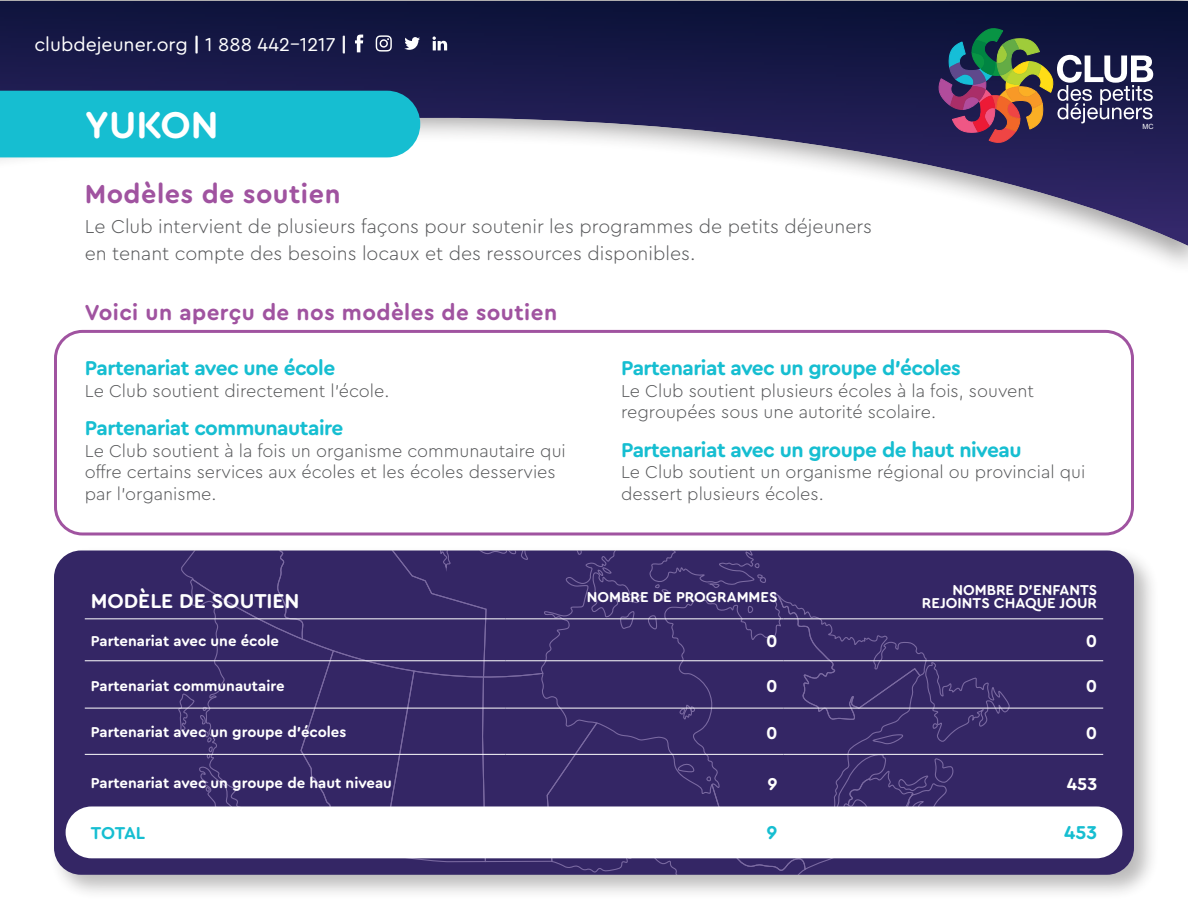
<style>
.page{position:relative;width:1188px;height:918px;background:#fff}
.page>*{position:absolute;margin:0;border:0;box-sizing:border-box;transform-origin:0 0}
.t1{font:700 39px "Cera Round Pro";color:#fff}
.t2{font:700 27px "Cera Round Pro";letter-spacing:.02em;color:#a053a0}
.t3{font:700 22.5px "Cera Round Pro";letter-spacing:.02em;color:#a053a0}
.t4{font:700 21px "Cera Round Pro";letter-spacing:-.025em;color:#16bed1}
.t5{font:700 21px "Cera Round Pro";color:#fff}
.t6{font:300 19.5px/27px "Cera Round Pro";color:#57585a}
.t7{font:19.5px "Cera Round Pro";color:#fff}
.t8{font:700 19.5px "Cera Round Pro";color:#16bed1}
.t9{font:300 18px/21.6px "Cera Round Pro";color:#57585a}
.t10{font:700 18px "Cera Round Pro";color:#fff}
.t11{font:700 18px "Cera Round Pro";letter-spacing:-.015em;color:#16bed1}
.t12{font:700 15px/13.5px "Cera Round Pro";color:#fff;text-align:right}
.t13{font:7.2px "Arial";color:#fff}
.s1{font-weight:700}
</style>
<div class="page">
<img style="left:0;top:1px;width:1188px;height:245px">
<svg style="left:939px;top:28px;width:214px;height:115px"></svg>
<div style="left:49px;top:546px;width:1111px;height:355px;background:#221f1f;opacity:.3"></div>
<div style="left:54px;top:550px;width:1080px;height:325px;background:#342665;border-radius:27px"></div>
<svg style="left:177px;top:551px;width:832px;height:324px"></svg>
<div style="left:66px;top:806px;width:1056px;height:52px;background:#fff;border-radius:26px"></div>
<hr style="left:85px;top:618px;width:420px;height:1px;background:#fff">
<hr style="left:505px;top:618px;width:279px;height:1px;background:#fff">
<hr style="left:784px;top:618px;width:319px;height:1px;background:#fff">
<hr style="left:85px;top:660px;width:420px;height:1px;background:#fff">
<hr style="left:505px;top:660px;width:279px;height:1px;background:#fff">
<hr style="left:784px;top:660px;width:319px;height:1px;background:#fff">
<hr style="left:85px;top:708px;width:420px;height:1px;background:#fff">
<hr style="left:505px;top:708px;width:279px;height:1px;background:#fff">
<hr style="left:784px;top:708px;width:319px;height:1px;background:#fff">
<hr style="left:85px;top:754px;width:420px;height:1px;background:#fff">
<hr style="left:505px;top:754px;width:279px;height:1px;background:#fff">
<hr style="left:784px;top:754px;width:319px;height:1px;background:#fff">
<svg style="left:404px;top:37px;width:16px;height:13px"></svg>
<svg style="left:355px;top:35px;width:8px;height:17px"></svg>
<svg style="left:376px;top:35px;width:16px;height:17px"></svg>
<svg style="left:433px;top:36px;width:14px;height:14px"></svg>
<div style="left:0;top:91px;width:420px;height:66px;background:#16bed1"></div>
<div style="left:54px;top:330px;width:1080px;height:205px;border:3px solid #a053a0;border-radius:27px"></div>
<p class="t7" style="left:35px;top:37px;width:314px">clubdejeuner.org <span class="s1">|</span> 1 888 442-1217 <span class="s1">|</span></p>
<h1 class="t1" style="left:85px;top:101px;width:135px">YUKON</h1>
<h2 class="t2" style="left:85px;top:178px;width:257px">Modèles de soutien</h2>
<p class="t6" style="left:85px;top:214px;width:789px">Le Club intervient de plusieurs façons pour soutenir les programmes de petits déjeuners en tenant compte des besoins locaux et des ressources disponibles.</p>
<p class="t3" style="left:85px;top:299px;width:474px">Voici un aperçu de nos modèles de soutien</p>
<p class="t4" style="left:85px;top:355px;width:252px">Partenariat avec une école</p>
<p class="t9" style="left:85px;top:380px;width:306px">Le Club soutient directement l’école.</p>
<p class="t4" style="left:85px;top:415px;width:260px">Partenariat communautaire</p>
<p class="t9" style="left:85px;top:441px;width:483px">Le Club soutient à la fois un organisme communautaire qui offre certains services aux écoles et les écoles desservies par l’organisme.</p>
<p class="t4" style="left:621px;top:355px;width:341px">Partenariat avec un groupe d’écoles</p>
<p class="t9" style="left:621px;top:380px;width:415px">Le Club soutient plusieurs écoles à la fois, souvent regroupées sous une autorité scolaire.</p>
<p class="t4" style="left:621px;top:437px;width:402px">Partenariat avec un groupe de haut niveau</p>
<p class="t9" style="left:621px;top:462px;width:466px">Le Club soutient un organisme régional ou provincial qui dessert plusieurs écoles.</p>
<p class="t5" style="left:91px;top:589px;width:210px">MODÈLE DE SOUTIEN</p>
<p class="t12" style="left:587px;top:589px;width:192px">NOMBRE DE PROGRAMMES</p>
<p class="t12" style="left:922px;top:583px;width:177px">NOMBRE D’ENFANTS<br>REJOINTS CHAQUE JOUR</p>
<p class="t12" style="left:91px;top:634px;width:190px">Partenariat avec une école</p>
<p class="t10" style="left:766px;top:630px;width:13px">0</p>
<p class="t10" style="left:1086px;top:630px;width:13px">0</p>
<p class="t12" style="left:91px;top:678px;width:195px">Partenariat communautaire</p>
<p class="t10" style="left:766px;top:675px;width:13px">0</p>
<p class="t10" style="left:1086px;top:675px;width:13px">0</p>
<p class="t12" style="left:91px;top:725px;width:257px">Partenariat avec un groupe d’écoles</p>
<p class="t10" style="left:766px;top:722px;width:13px">0</p>
<p class="t10" style="left:1086px;top:722px;width:13px">0</p>
<p class="t12" style="left:91px;top:776px;width:303px">Partenariat avec un groupe de haut niveau</p>
<p class="t10" style="left:767px;top:773px;width:12px">9</p>
<p class="t10" style="left:1067px;top:773px;width:32px">453</p>
<p class="t11" style="left:91px;top:822px;width:56px">TOTAL</p>
<p class="t8" style="left:767px;top:821px;width:12px">9</p>
<p class="t8" style="left:1064px;top:821px;width:34px">453</p>
<p class="t13" style="left:1142px;top:122px;width:13px">MC</p>
</div>
